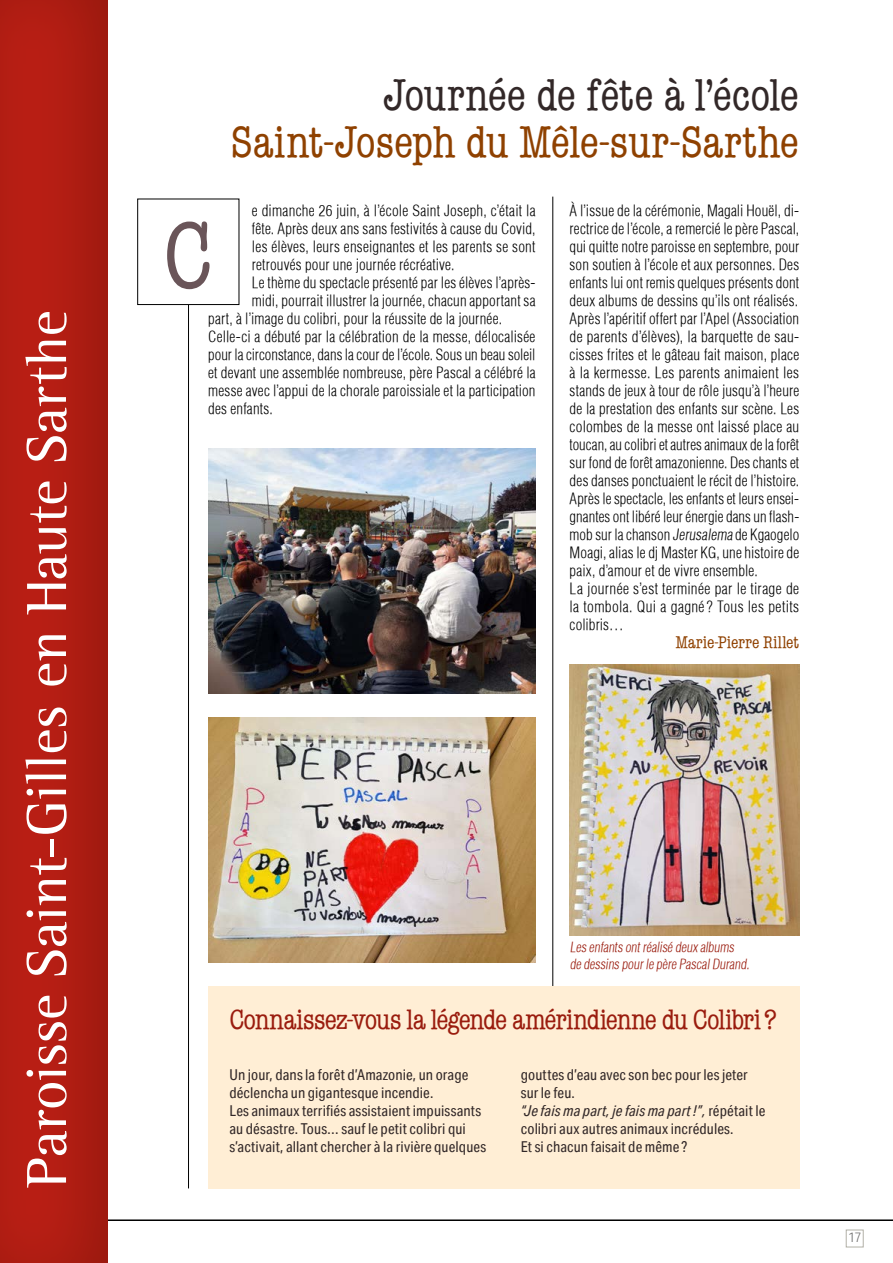
<style>
.page{position:relative;width:893px;height:1263px;background:#fff}
.page>*{position:absolute;margin:0;border:0;box-sizing:border-box;transform-origin:0 0}
.t1{font:94.5px "American Typewriter Cond A";color:#6a5559}
.t2{font:58.5px "Leftist Mono Serif";letter-spacing:-.015em;color:#fff}
.t3{font:condensed 45px "American Typewriter";letter-spacing:-.01em;color:#8f4100}
.t4{font:condensed 45px "American Typewriter";letter-spacing:-.01em;color:#322828}
.t5{font:condensed 28.5px "American Typewriter";letter-spacing:-.035em;color:#9a1c0e}
.t6{font:condensed 17.25px "American Typewriter";color:#8f4100}
.t7{font:300 condensed 15px/18px "Helvetica";letter-spacing:.01em;color:#000}
.t8{font:15px/18px "Aktiv Grotesk Cd";letter-spacing:.005em;color:#322828}
.t9{font:300 13.65px "Aktiv Grotesk Cd";color:#646363}
.t10{font:300 condensed 13.5px/16.2px "Helvetica";color:#9a1c0e}
.s1{font-style:italic}
</style>
<div class="page">
<div style="left:846px;top:1230px;width:17px;height:17px;border:1px solid #b2b1a7"></div>
<hr style="left:0;top:1220px;width:893px;height:1px;background:#000">
<div style="left:0;top:0;width:122px;height:1263px;background:#b2ac7f;opacity:.75"></div>
<hr style="left:188px;top:218px;width:1px;height:970px;background:#000">
<hr style="left:553px;top:197px;width:1px;height:991px;background:#000">
<div style="left:137px;top:199px;width:102px;height:106px;border:1px solid #000"></div>
<div style="left:208px;top:986px;width:591px;height:202px;background:#ffeed5"></div>
<img style="left:208px;top:448px;width:328px;height:246px">
<img style="left:570px;top:664px;width:229px;height:272px">
<img style="left:208px;top:717px;width:328px;height:246px">
<h2 class="t2" style="left:13px;top:1188px;width:879px;rotate:-90deg">Paroisse Saint-Gilles en Haute Sarthe</h2>
<h3 class="t4" style="left:383px;top:70px;width:417px">Journée de fête à l’école</h3>
<h3 class="t3" style="left:231px;top:117px;width:570px">Saint-Joseph du Mêle-sur-Sarthe</h3>
<p class="t7" style="left:570px;top:201px;width:231px">À l’issue de la cérémonie, Magali Houël, di&shy;rectrice de l’école, a remercié le père Pascal, qui quitte notre paroisse en septembre, pour son soutien à l’école et aux personnes. Des enfants lui ont remis quelques présents dont deux albums de dessins qu’ils ont réalisés.<br>Après l’apéritif offert par l’Apel (Association de parents d’élèves), la barquette de sau&shy;cisses frites et le gâteau fait maison, place à la kermesse. Les parents animaient les stands de jeux à tour de rôle jusqu’à l’heure de la prestation des enfants sur scène. Les colombes de la messe ont laissé place au toucan, au colibri et autres animaux de la forêt sur fond de forêt amazonienne. Des chants et des danses ponctuaient le récit de l’histoire.<br>Après le spectacle, les enfants et leurs ensei&shy;gnantes ont libéré leur énergie dans un flash&shy;mob sur la chanson Jerusalema de Kgaogelo Moagi, alias le dj Master KG, une histoire de paix, d’amour et de vivre ensemble.<br>La journée s’est terminée par le tirage de la tombola. Qui a gagné? Tous les petits colibris…</p>
<p class="t6" style="left:675px;top:633px;width:125px">Marie-Pierre Rillet</p>
<p class="t7" style="left:252px;top:201px;width:285px">e dimanche 26 juin, à l’école Saint Joseph, c’était la</p>
<p class="t7" style="left:252px;top:219px;width:285px">fête. Après deux ans sans festivités à cause du Covid,</p>
<p class="t7" style="left:252px;top:237px;width:285px">les élèves, leurs enseignantes et les parents se sont</p>
<p class="t7" style="left:252px;top:255px;width:204px">retrouvés pour une journée récréative.</p>
<p class="t7" style="left:252px;top:273px;width:285px">Le thème du spectacle présenté par les élèves l’après-</p>
<p class="t7" style="left:252px;top:291px;width:285px">midi, pourrait illustrer la journée, chacun apportant sa</p>
<p class="t7" style="left:208px;top:309px;width:295px">part, à l’image du colibri, pour la réussite de la journée.</p>
<p class="t7" style="left:208px;top:327px;width:329px">Celle-ci a débuté par la célébration de la messe, délocalisée</p>
<p class="t7" style="left:208px;top:345px;width:329px">pour la circonstance, dans la cour de l’école. Sous un beau soleil</p>
<p class="t7" style="left:208px;top:363px;width:329px">et devant une assemblée nombreuse, père Pascal a célébré la</p>
<p class="t7" style="left:208px;top:381px;width:329px">messe avec l’appui de la chorale paroissiale et la participation</p>
<p class="t7" style="left:208px;top:399px;width:66px">des enfants.</p>
<h1 class="t1" style="left:163px;top:203px;width:52px">C</h1>
<p class="t10" style="left:570px;top:939px;width:183px">Les enfants ontréalisé deux albums de dessins pourle père PascalDurand.</p>
<h3 class="t5" style="left:229px;top:1003px;width:549px">Connaissez-vous la légende amérindienne du Colibri?</h3>
<p class="t8" style="left:229px;top:1066px;width:258px">Un jour, dans la forêt d’Amazonie, un orage déclencha un gigantesque incendie.<br>Les animaux terrifiés assistaient impuissants au désastre. Tous… sauf le petit colibri qui s’activait, allant chercher à la rivière quelques</p>
<p class="t8" style="left:521px;top:1066px;width:246px">gouttes d’eau avec son bec pour les jeter sur le feu.<br><span class="s1">“Je fais ma part, je fais ma part !”,</span> répétait le colibri aux autres animaux incrédules.<br>Et si chacun faisait de même ?</p>
<p class="t9" style="left:848px;top:1229px;width:14px">17</p>
</div>
